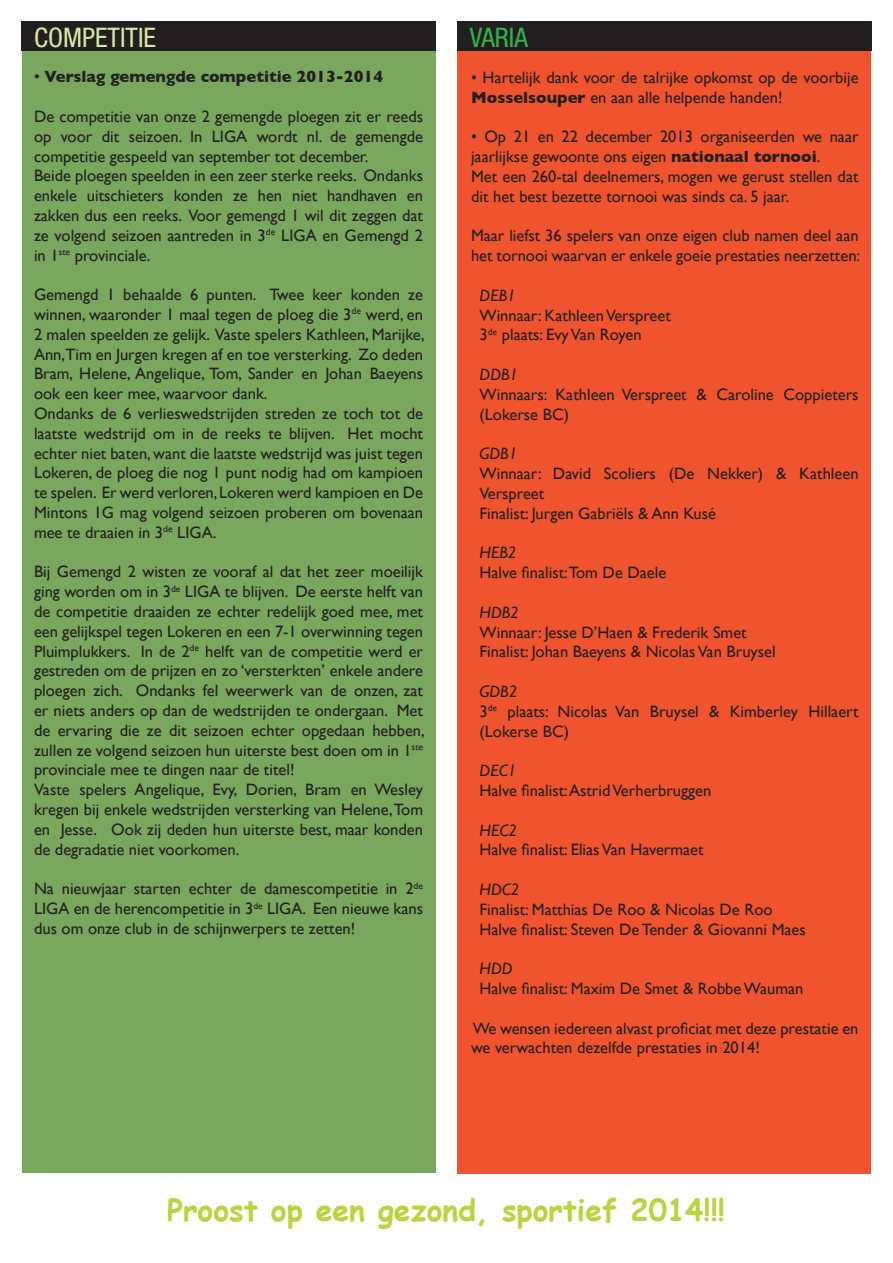
<style>
.page{position:relative;width:893px;height:1263px;background:#fff}
.page>*{position:absolute;margin:0;border:0;box-sizing:border-box;transform-origin:0 0}
.t1{font:700 30px "Comic Sans MS";color:#bcd240}
.t2{font:condensed 27px "Helvetica Neue LT Std";color:#d9e7a6}
.t3{font:condensed 27px "Helvetica Neue LT Std";color:#33b44a}
.t4{font:16.5px/19.8px "Gill Sans";color:#231f20}
.t5{font:700 16.5px "Gill Sans";color:#231f20}
.t6{font:italic 16.5px "Gill Sans";color:#231f20}
.s1{font-weight:400}
.s2{font-weight:700}
.s3{font-style:italic}
</style>
<div class="page">
<div style="left:23px;top:51px;width:413px;height:1122px;background:#78a75d"></div>
<div style="left:21px;top:21px;width:415px;height:30px;background:#231f20"></div>
<div style="left:457px;top:51px;width:414px;height:1123px;background:#f0542e"></div>
<div style="left:457px;top:21px;width:415px;height:30px;background:#231f20"></div>
<h2 class="t2" style="left:34px;top:21px;width:124px">COMPETITIE</h2>
<p class="t5" style="left:34px;top:67px;width:351px"><span class="s1">•</span> Verslag gemengde competitie 2013-2014</p>
<p class="t4" style="left:34px;top:106px;width:391px">De competitie van onze 2 gemengde ploegen zit er reeds op voor dit seizoen. In LIGA wordt nl. de gemengde competitie gespeeld van september tot december.<br>Beide ploegen speelden in een zeer sterke reeks. Ondanks enkele uitschieters konden ze hen niet handhaven en zakken dus een reeks. Voor gemengd 1 wil dit zeggen dat ze volgend seizoen aantreden in 3<sup>de</sup> LIGA en Gemengd 2 in 1<sup>ste</sup> provinciale.</p>
<p class="t4" style="left:34px;top:284px;width:392px">Gemengd 1 behaalde 6 punten. Twee keer konden ze winnen, waaronder 1 maal tegen de ploeg die 3<sup>de</sup> werd, en 2 malen speelden ze gelijk. Vaste spelers Kathleen, Marijke, Ann,Tim en Jurgen kregen af en toe versterking. Zo deden Bram, Helene, Angelique, Tom, Sander en Johan Baeyens ook een keer mee, waarvoor dank.<br>Ondanks de 6 verlieswedstrijden streden ze toch tot de laatste wedstrijd om in de reeks te blijven. Het mocht echter niet baten, want die laatste wedstrijd was juist tegen Lokeren, de ploeg die nog 1 punt nodig had om kampioen te spelen. Er werd verloren, Lokeren werd kampioen en De Mintons 1G mag volgend seizoen proberen om bovenaan mee te draaien in 3<sup>de</sup> LIGA.</p>
<p class="t4" style="left:34px;top:562px;width:392px">Bij Gemengd 2 wisten ze vooraf al dat het zeer moeilijk ging worden om in 3<sup>de</sup> LIGA te blijven. De eerste helft van de competitie draaiden ze echter redelijk goed mee, met een gelijkspel tegen Lokeren en een 7-1 overwinning tegen Pluimplukkers. In de 2<sup>de</sup> helft van de competitie werd er gestreden om de prijzen en zo ‘versterkten’ enkele andere ploegen zich. Ondanks fel weerwerk van de onzen, zat er niets anders op dan de wedstrijden te ondergaan. Met de ervaring die ze dit seizoen echter opgedaan hebben, zullen ze volgend seizoen hun uiterste best doen om in 1<sup>ste </sup>provinciale mee te dingen naar de titel!<br>Vaste spelers Angelique, Evy, Dorien, Bram en Wesley kregen bij enkele wedstrijden versterking van Helene, Tom en Jesse. Ook zij deden hun uiterste best, maar konden de degradatie niet voorkomen.</p>
<p class="t4" style="left:34px;top:878px;width:391px;text-align:justify">Na nieuwjaar starten echter de damescompetitie in 2<sup>de </sup>LIGA en de herencompetitie in 3<sup>de</sup> LIGA. Een nieuwe kans dus om onze club in de schijnwerpers te zetten!</p>
<h2 class="t3" style="left:470px;top:21px;width:59px">VARIA</h2>
<p class="t4" style="left:471px;top:67px;width:389px">• Hartelijk dank voor de talrijke opkomst op de voorbije<br><span class="s2">Mosselsouper</span> en aan alle helpende handen!</p>
<p class="t4" style="left:471px;top:127px;width:389px">• Op 21 en 22 december 2013 organiseerden we naar jaarlijkse gewoonte ons eigen <span class="s2">nationaal tornooi</span>.<br>Met een 260-tal deelnemers, mogen we gerust stellen dat dit het best bezette tornooi was sinds ca. 5 jaar.</p>
<p class="t4" style="left:471px;top:226px;width:391px">Maar liefst 36 spelers van onze eigen club namen deel aan het tornooi waarvan er enkele goeie prestaties neerzetten:</p>
<p class="t6" style="left:479px;top:286px;width:38px">DEB1</p>
<p class="t4" style="left:479px;top:305px;width:193px">Winnaar: Kathleen Verspreet<br>3<sup>de</sup> plaats: Evy Van Royen</p>
<p class="t6" style="left:479px;top:365px;width:40px">DDB1</p>
<p class="t4" style="left:479px;top:384px;width:381px">Winnaars: Kathleen Verspreet &amp; Caroline Coppieters (Lokerse BC)</p>
<p class="t6" style="left:479px;top:444px;width:39px">GDB1</p>
<p class="t4" style="left:479px;top:463px;width:381px">Winnaar: David Scoliers (De Nekker) &amp; Kathleen<br>Verspreet<br>Finalist: Jurgen Gabriëls &amp; Ann Kusé</p>
<p class="t6" style="left:479px;top:543px;width:38px">HEB2</p>
<p class="t4" style="left:479px;top:562px;width:188px">Halve finalist:Tom De Daele</p>
<p class="t6" style="left:479px;top:603px;width:41px">HDB2</p>
<p class="t4" style="left:479px;top:622px;width:298px">Winnaar: Jesse D’Haen &amp; Frederik Smet<br>Finalist: Johan Baeyens &amp; Nicolas Van Bruysel</p>
<p class="t4" style="left:479px;top:681px;width:381px"><span class="s3">GDB2<br></span>3<sup>de</sup> plaats: Nicolas Van Bruysel &amp; Kimberley Hillaert (Lokerse BC)</p>
<p class="t6" style="left:479px;top:761px;width:38px">DEC1</p>
<p class="t4" style="left:479px;top:780px;width:233px">Halve finalist: Astrid Verherbruggen</p>
<p class="t6" style="left:479px;top:820px;width:39px">HEC2</p>
<p class="t4" style="left:479px;top:840px;width:226px">Halve finalist: Elias Van Havermaet</p>
<p class="t6" style="left:479px;top:880px;width:42px">HDC2</p>
<p class="t4" style="left:479px;top:899px;width:328px">Finalist: Matthias De Roo &amp; Nicolas De Roo<br>Halve finalist: Steven De Tender &amp; Giovanni Maes</p>
<p class="t6" style="left:479px;top:959px;width:35px">HDD</p>
<p class="t4" style="left:479px;top:978px;width:325px">Halve finalist: Maxim De Smet &amp; Robbe Wauman</p>
<p class="t4" style="left:471px;top:1018px;width:389px">We wensen iedereen alvast proficiat met deze prestatie en we verwachten dezelfde prestaties in 2014!</p>
<h1 class="t1" style="left:167px;top:1188px;width:559px">Proost op een gezond, sportief 2014!!!</h1>
</div>
